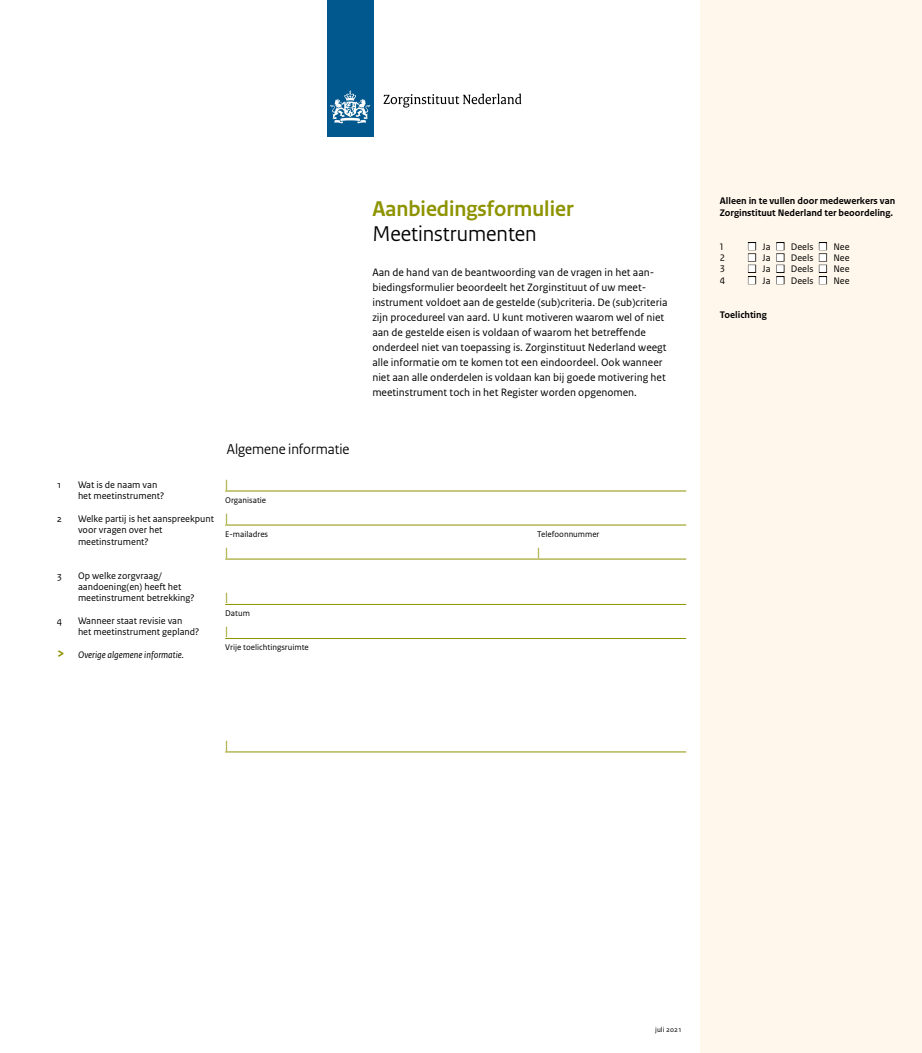
<style>
.page{position:relative;width:922px;height:1053px;background:#fff}
.page>*{position:absolute;margin:0;border:0;box-sizing:border-box;transform-origin:0 0}
.t1{font:700 22.5px "Rijksoverheid Sans Heading";color:#8e9300}
.t2{font:22.5px "Rijksoverheid Sans Heading";color:#000}
.t3{font:15px "Rijksoverheid Sans Heading";color:#000}
.t4{font:12.5px "Rijksoverheid Sans Text";color:#8e9300}
.t5{font:11.25px/15px "Rijksoverheid Sans Text";color:#000}
.t6{font:10px/11.4px "Rijksoverheid Sans Text";color:#000}
.t7{font:700 10px/11.4px "Rijksoverheid Sans Text";color:#000}
.t8{font:italic 10px "Rijksoverheid Sans Text";color:#000}
.t9{font:8.75px "Rijksoverheid Sans Text";color:#000}
.t10{font:7.5px "Rijksoverheid Sans Text";color:#000}
.s1{font-weight:700;font-style:normal;font-size:15px;color:#8e9300}
</style>
<div class="page">
<div style="left:327px;top:0;width:46px;height:136px;background:#00588e"></div>
<svg style="left:330px;top:90px;width:40px;height:34px"></svg>
<svg style="left:383px;top:94px;width:138px;height:14px"></svg>
<div style="left:700px;top:0;width:221px;height:1052px;background:#fff7eb"></div>
<hr style="left:225px;top:490px;width:461px;height:1px;background:#8e9300">
<hr style="left:225px;top:524px;width:461px;height:1px;background:#8e9300">
<hr style="left:225px;top:558px;width:461px;height:1px;background:#8e9300">
<hr style="left:225px;top:604px;width:461px;height:1px;background:#8e9300">
<hr style="left:225px;top:638px;width:461px;height:1px;background:#8e9300">
<hr style="left:225px;top:751px;width:461px;height:1px;background:#8e9300">
<h1 class="t1" style="left:372px;top:195px;width:203px">Aanbiedingsformulier</h1>
<h1 class="t2" style="left:372px;top:220px;width:166px">Meetinstrumenten</h1>
<p class="t5" style="left:372px;top:265px;width:296px">Aan de hand van de beantwoording van de vragen in het aan&shy;biedingsformulier beoordeelt het Zorginstituut of uw meet&shy;instrument voldoet aan de gestelde (sub)criteria. De (sub)criteria zijn procedureel van aard. U kunt motiveren waarom wel of niet aan de gestelde eisen is voldaan of waarom het betreffende onderdeel niet van toepassing is. Zorginstituut Nederland weegt alle informatie om te komen tot een eindoordeel. Ook wanneer niet aan alle onderdelen is voldaan kan bij goede motivering het meetinstrument toch in het Register worden opgenomen.</p>
<p class="t6" style="left:57px;top:479px;width:7px">1</p>
<p class="t6" style="left:78px;top:479px;width:88px">Wat is de naam van het meetinstrument?</p>
<p class="t6" style="left:57px;top:513px;width:7px">2</p>
<p class="t6" style="left:78px;top:513px;width:138px">Welke partij is het aanspreekpunt voor vragen over het meetinstrument?</p>
<p class="t6" style="left:57px;top:569px;width:7px">3</p>
<p class="t6" style="left:78px;top:569px;width:118px">Op welke zorgvraag/ aandoening(en) heeft het meetinstrument betrekking?</p>
<p class="t6" style="left:57px;top:615px;width:7px">4</p>
<p class="t6" style="left:78px;top:615px;width:123px">Wanneer staat revisie van<br>het meetinstrument gepland?</p>
<p class="t8" style="left:57px;top:649px;width:129px"><span class="s1">&gt;</span> Overige algemene informatie.</p>
<h2 class="t3" style="left:227px;top:440px;width:124px">Algemene informatie</h2>
<p class="t4" style="left:225px;top:476px;width:5px">|</p>
<p class="t9" style="left:225px;top:495px;width:43px">Organisatie</p>
<p class="t4" style="left:225px;top:510px;width:5px">|</p>
<p class="t9" style="left:225px;top:529px;width:44px">E-mailadres</p>
<p class="t9" style="left:537px;top:529px;width:64px">Telefoonnummer</p>
<p class="t4" style="left:225px;top:544px;width:5px">|</p>
<p class="t4" style="left:537px;top:544px;width:5px">|</p>
<p class="t4" style="left:225px;top:590px;width:5px">|</p>
<p class="t9" style="left:225px;top:608px;width:26px">Datum</p>
<p class="t4" style="left:225px;top:624px;width:5px">|</p>
<p class="t9" style="left:225px;top:642px;width:85px">Vrije toelichtingsruimte</p>
<p class="t4" style="left:225px;top:737px;width:5px">|</p>
<p class="t7" style="left:719px;top:195px;width:177px">Alleen in te vullen door medewerkers van<br>Zorginstituut Nederland ter beoordeling.</p>
<p class="t6" style="left:719px;top:241px;width:5px">1</p>
<p class="t6" style="left:748px;top:241px;width:103px">■ Ja ■ Deels ■ Nee</p>
<p class="t6" style="left:719px;top:252px;width:7px">2</p>
<p class="t6" style="left:748px;top:252px;width:103px">■ Ja ■ Deels ■ Nee</p>
<p class="t6" style="left:719px;top:263px;width:7px">3</p>
<p class="t6" style="left:748px;top:263px;width:103px">■ Ja ■ Deels ■ Nee</p>
<p class="t6" style="left:719px;top:275px;width:7px">4</p>
<p class="t6" style="left:748px;top:275px;width:103px">■ Ja ■ Deels ■ Nee</p>
<p class="t7" style="left:719px;top:309px;width:48px">Toelichting</p>
<p class="t10" style="left:655px;top:1025px;width:28px">juli 2021</p>
</div>
